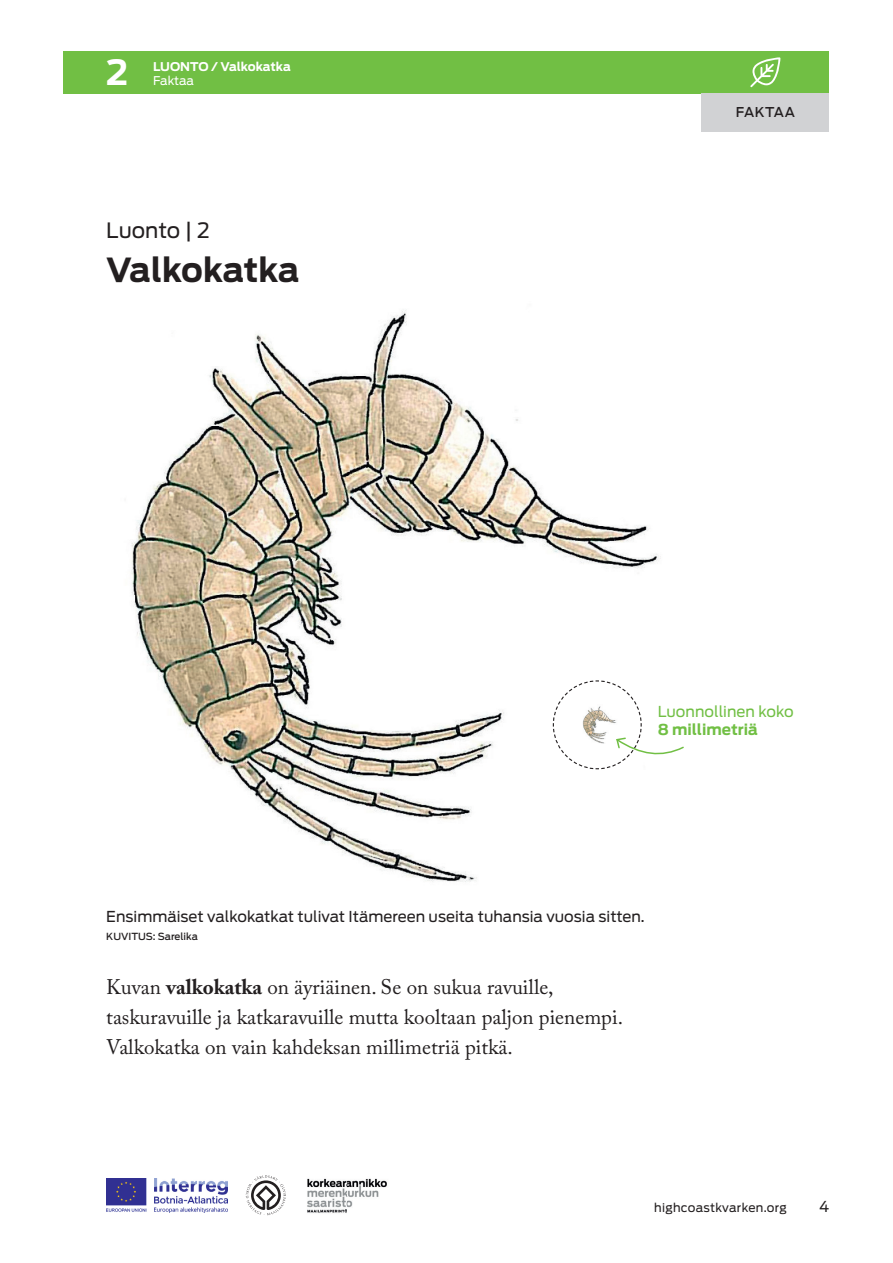
<style>
.page{position:relative;width:893px;height:1263px;background:#fff}
.page>*{position:absolute;margin:0;border:0;box-sizing:border-box;transform-origin:0 0}
.t1{font:700 34.5px "Antenna";color:#fff}
.t2{font:700 33px "Antenna";letter-spacing:-.01em;color:#231f20}
.t3{font:21px/30px "Adobe Caslon Pro";color:#231f20}
.t4{font:21px "Antenna";color:#231f20}
.t5{font:15px "Antenna";color:#231f20}
.t6{font:15px "Antenna";color:#71bf44}
.t7{font:700 15px "Antenna";color:#71bf44}
.t8{font:500 13.5px "Antenna";letter-spacing:.03em;color:#231f20}
.t9{font:12px "Antenna";letter-spacing:.025em;color:#231f20}
.t10{font:700 12px "Antenna";letter-spacing:-.005em;color:#fff}
.t11{font:12px "Antenna";letter-spacing:-.01em;color:#fff}
.t12{font:500 9.75px "Antenna";color:#231f20}
.s1{font-weight:700}
</style>
<div class="page">
<div style="left:64px;top:51px;width:765px;height:43px;background:#71bf44"></div>
<div style="left:702px;top:94px;width:127px;height:38px;background:#d1d2d4"></div>
<svg style="left:750px;top:57px;width:30px;height:30px"></svg>
<img style="left:106px;top:1178px;width:122px;height:34px">
<svg style="left:246px;top:1175px;width:40px;height:40px"></svg>
<img style="left:307px;top:1178px;width:80px;height:35px">
<img style="left:131px;top:310px;width:530px;height:572px">
<svg style="left:552px;top:680px;width:132px;height:90px"></svg>
<h1 class="t1" style="left:106px;top:52px;width:24px">2</h1>
<p class="t10" style="left:153px;top:60px;width:139px">LUONTO / Valkokatka</p>
<p class="t11" style="left:153px;top:73px;width:43px">Faktaa</p>
<p class="t4" style="left:106px;top:218px;width:105px">Luonto | 2</p>
<h2 class="t2" style="left:106px;top:250px;width:195px">Valkokatka</h2>
<p class="t8" style="left:736px;top:104px;width:61px">FAKTAA</p>
<p class="t6" style="left:658px;top:702px;width:137px">Luonnollinen koko</p>
<p class="t7" style="left:658px;top:720px;width:102px">8 millimetriä</p>
<p class="t5" style="left:106px;top:908px;width:540px">Ensimmäiset valkokatkat tulivat Itämereen useita tuhansia vuosia sitten.</p>
<p class="t12" style="left:106px;top:931px;width:93px">KUVITUS: Sarelika</p>
<p class="t3" style="left:106px;top:971px;width:518px">Kuvan <span class="s1">valkokatka</span> on äyriäinen. Se on sukua ravuille, taskuravuille ja katkaravuille mutta kooltaan paljon pienempi.<br>Valkokatka on vain kahdeksan millimetriä pitkä.</p>
<p class="t9" style="left:654px;top:1200px;width:134px">highcoastkvarken.org</p>
<p class="t5" style="left:819px;top:1197px;width:12px">4</p>
</div>
